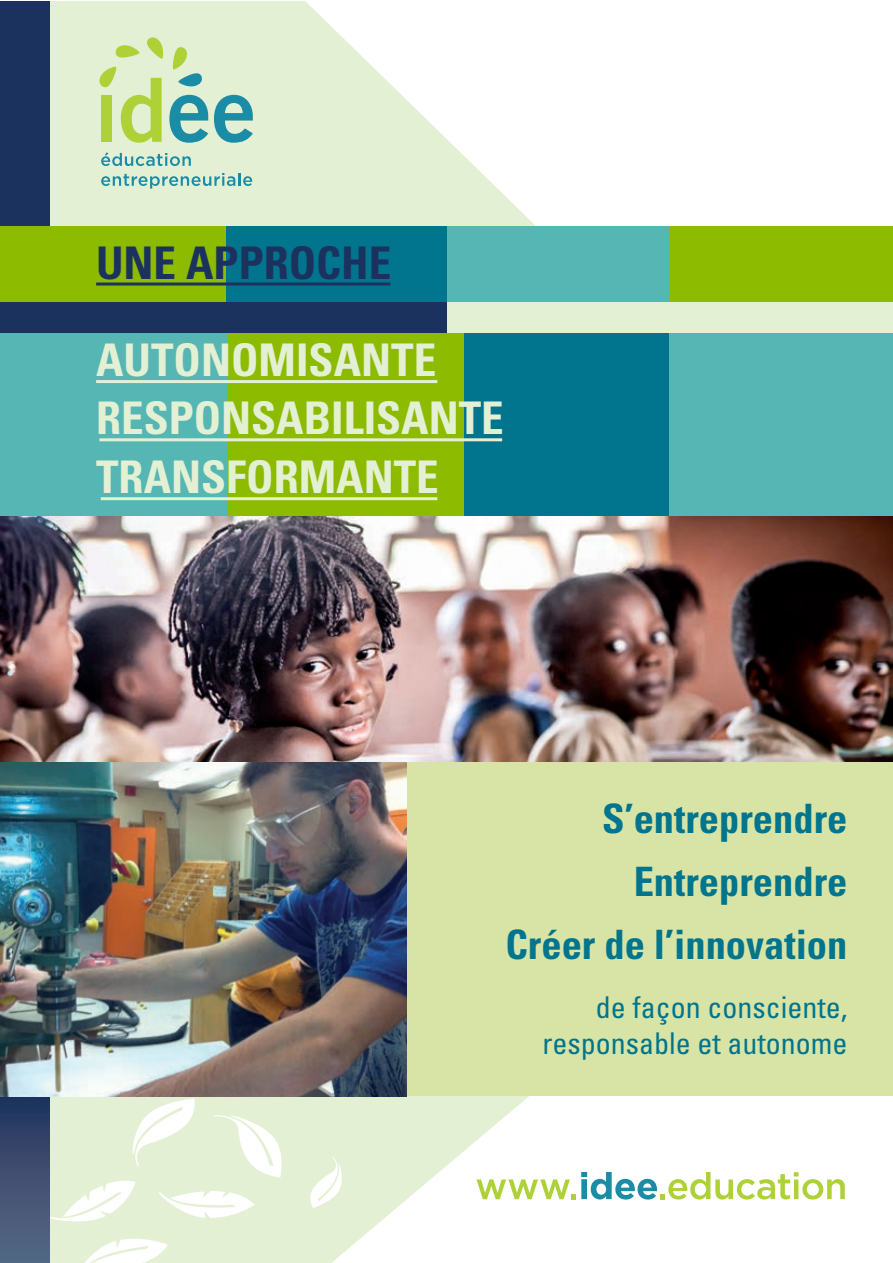
<style>
.page{position:relative;width:893px;height:1263px;background:#fff}
.page>*{position:absolute;margin:0;border:0;box-sizing:border-box;transform-origin:0 0}
.t1{font:700 condensed 45px/58.5px "Univers";color:#e4f0d4}
.t2{font:700 condensed 45px "Univers";color:#1b325e}
.t3{font:700 condensed 40.5px/62.6px "Univers";color:#00758d;text-align:right}
.t4{font:condensed 30px/36px "Univers";color:#00758d;text-align:right}
</style>
<div class="page">
<svg style="left:50px;top:1096px;width:501px;height:167px;fill:#e4f0d4"></svg>
<div style="left:388px;top:707px;width:504px;height:389px;background:#d8e4a6"></div>
<div style="left:0;top:1096px;width:50px;height:167px;background:linear-gradient(to bottom,#23335d,#5a6a84)"></div>
<svg style="left:131px;top:1098px;width:67px;height:69px"></svg>
<svg style="left:213px;top:1114px;width:71px;height:64px"></svg>
<svg style="left:304px;top:1156px;width:38px;height:52px"></svg>
<svg style="left:50px;top:1179px;width:86px;height:43px"></svg>
<svg style="left:159px;top:1191px;width:96px;height:27px"></svg>
<svg style="left:82px;top:1238px;width:86px;height:25px"></svg>
<svg style="left:49px;top:1px;width:487px;height:225px;fill:#e4f0d4"></svg>
<div style="left:0;top:1px;width:49px;height:225px;background:#1b325e"></div>
<div style="left:653px;top:226px;width:239px;height:76px;background:#8dbb00"></div>
<div style="left:437px;top:226px;width:232px;height:76px;background:#55b6b3"></div>
<div style="left:216px;top:226px;width:230px;height:76px;background:#00758d"></div>
<div style="left:0;top:226px;width:226px;height:76px;background:#8dbb00"></div>
<div style="left:653px;top:332px;width:239px;height:184px;background:#55b6b3"></div>
<div style="left:437px;top:332px;width:232px;height:184px;background:#00758d"></div>
<div style="left:224px;top:332px;width:239px;height:184px;background:#8dbb00"></div>
<div style="left:0;top:331px;width:226px;height:185px;background:#55b6b3"></div>
<div style="left:446px;top:302px;width:446px;height:30px;background:#e4f0d4"></div>
<div style="left:0;top:302px;width:447px;height:30px;background:#1b325e"></div>
<img style="left:0;top:762px;width:406px;height:334px">
<hr style="left:96px;top:282px;width:294px;height:3px;background:#1b325e">
<hr style="left:99px;top:438px;width:403px;height:3px;background:#e4f0d4">
<hr style="left:101px;top:497px;width:336px;height:3px;background:#e4f0d4">
<hr style="left:96px;top:380px;width:341px;height:3px;background:#e4f0d4">
<img style="left:0;top:516px;width:892px;height:246px">
<svg style="left:172px;top:46px;width:31px;height:41px"></svg>
<svg style="left:146px;top:36px;width:18px;height:23px"></svg>
<svg style="left:116px;top:45px;width:24px;height:13px"></svg>
<svg style="left:98px;top:66px;width:64px;height:77px"></svg>
<svg style="left:169px;top:95px;width:39px;height:48px"></svg>
<svg style="left:214px;top:95px;width:39px;height:48px"></svg>
<svg style="left:101px;top:152px;width:90px;height:14px"></svg>
<svg style="left:101px;top:173px;width:151px;height:16px"></svg>
<svg style="left:476px;top:1172px;width:369px;height:27px"></svg>
<p class="t2" style="left:96px;top:236px;width:297px">UNE APPROCHE</p>
<p class="t1" style="left:96px;top:330px;width:409px">AUTONOMISANTE<br>RESPONSABILISANTE<br>TRANSFORMANTE</p>
<p class="t3" style="left:505px;top:788px;width:343px">S’entreprendre<br>Entreprendre<br>Créer de l’innovation</p>
<p class="t4" style="left:542px;top:989px;width:306px">de façon consciente, responsable et autonome</p>
</div>
